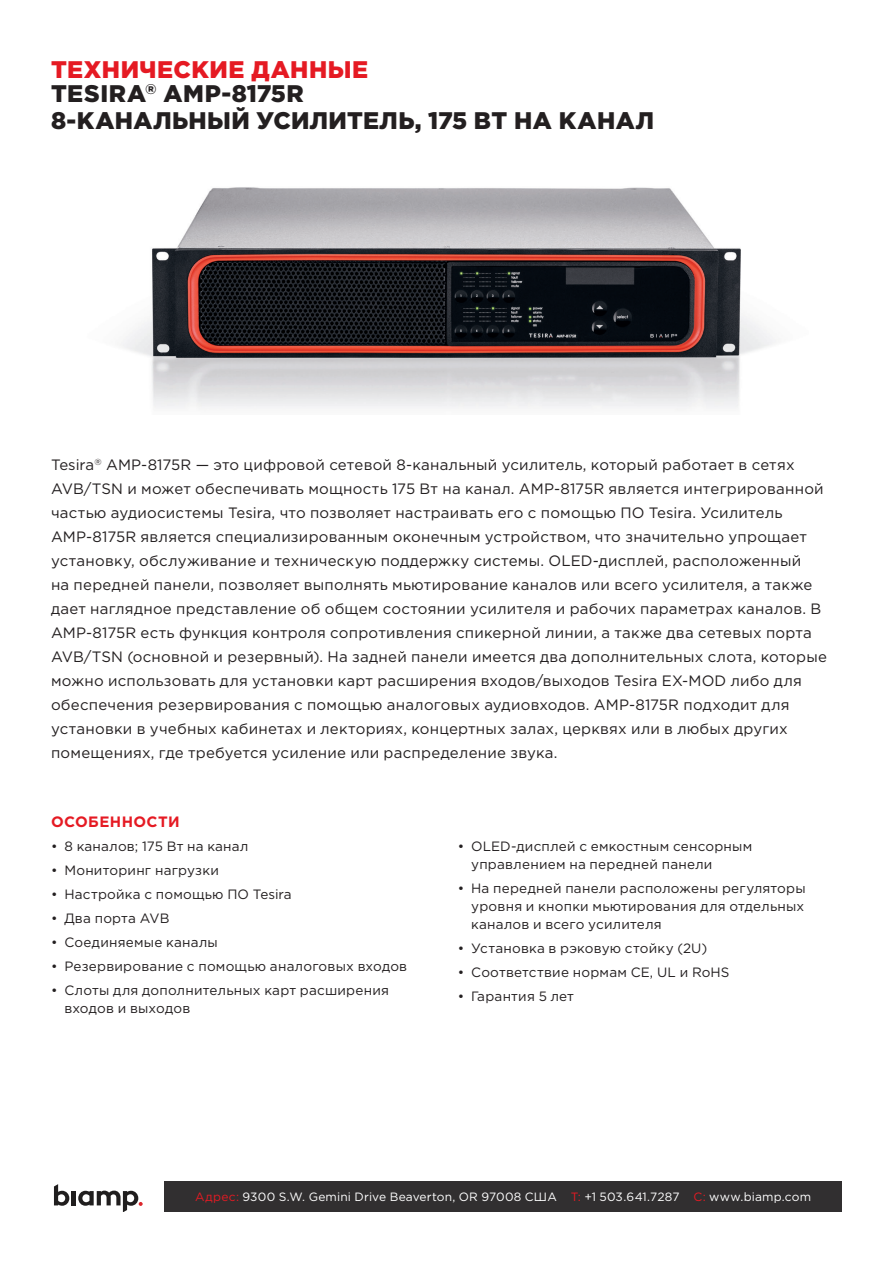
<style>
.page{position:relative;width:893px;height:1263px;background:#fff}
.page>*{position:absolute;margin:0;border:0;box-sizing:border-box;transform-origin:0 0}
.Head{font:900 24px "Gotham Pro";letter-spacing:.02em;color:#231f20}
.Head-2{font:900 24px "Gotham Pro";letter-spacing:.025em;color:#e51a23}
.Intro_Body{font:15px/24px "Gotham Pro";letter-spacing:.015em;color:#231f20}
.subhead{font:700 15px "Gotham Pro";letter-spacing:.025em;color:#e51a23}
.Bullet{font:13.5px/18px "Gotham Pro";letter-spacing:.015em;color:#231f20}
.t1{font:12px "Gotham Pro";letter-spacing:.015em;color:#fff}
.s1{color:#e51a23}
</style>
<div class="page">
<svg style="left:54px;top:1184px;width:15px;height:22px"></svg>
<hr style="left:72px;top:1191px;width:4px;height:14px;background:#201e1e">
<svg style="left:78px;top:1190px;width:65px;height:22px"></svg>
<div style="left:164px;top:1182px;width:678px;height:30px;background:#312f30"></div>
<img style="left:120px;top:187px;width:656px;height:223px">
<p class="Head-2" style="left:51px;top:56px;width:319px">ТЕХНИЧЕСКИЕ ДАННЫЕ</p>
<p class="Head" style="left:51px;top:80px;width:254px">TESIRA<sup>®</sup> AMP-8175R</p>
<p class="Head" style="left:51px;top:107px;width:605px">8-КАНАЛЬНЫЙ УСИЛИТЕЛЬ, 175 ВТ НА КАНАЛ</p>
<p class="Intro_Body" style="left:51px;top:452px;width:777px">Tesira<sup>®</sup> AMP-8175R — это цифровой сетевой 8-канальный усилитель, который работает в сетях AVB/TSN и может обеспечивать мощность 175 Вт на канал. AMP-8175R является интегрированной частью аудиосистемы Tesira, что позволяет настраивать его с помощью ПО Tesira. Усилитель AMP-8175R является специализированным оконечным устройством, что значительно упрощает установку, обслуживание и техническую поддержку системы. OLED-дисплей, расположенный<br>на передней панели, позволяет выполнять мьютирование каналов или всего усилителя, а также дает наглядное представление об общем состоянии усилителя и рабочих параметрах каналов. В AMP-8175R есть функция контроля сопротивления спикерной линии, а также два сетевых порта AVB/TSN (основной и резервный). На задней панели имеется два дополнительных слота, которые можно использовать для установки карт расширения входов/выходов Tesira EX-MOD либо для обеспечения резервирования с помощью аналоговых аудиовходов. AMP-8175R подходит для установки в учебных кабинетах и лекториях, концертных залах, церквях или в любых других помещениях, где требуется усиление или распределение звука.</p>
<p class="subhead" style="left:51px;top:813px;width:130px">ОСОБЕННОСТИ</p>
<p class="Bullet" style="left:51px;top:837px;width:199px">• 8 каналов; 175 Вт на канал</p>
<p class="Bullet" style="left:51px;top:861px;width:169px">• Мониторинг нагрузки</p>
<p class="Bullet" style="left:51px;top:885px;width:242px">• Настройка с помощью ПО Tesira</p>
<p class="Bullet" style="left:51px;top:909px;width:120px">• Два порта AVB</p>
<p class="Bullet" style="left:51px;top:933px;width:168px">• Соединяемые каналы</p>
<p class="Bullet" style="left:51px;top:957px;width:358px">• Резервирование с помощью аналоговых входов</p>
<p class="Bullet" style="left:64px;top:981px;width:326px;text-indent:-14px">• Слоты для дополнительных карт расширения входов и выходов</p>
<p class="Bullet" style="left:471px;top:837px;width:283px;text-indent:-14px">• OLED-дисплей с емкостным сенсорным управлением на передней панели</p>
<p class="Bullet" style="left:471px;top:879px;width:336px;text-align:justify;text-indent:-14px">• На передней панели расположены регуляторы уровня и кнопки мьютирования для отдельных каналов и всего усилителя</p>
<p class="Bullet" style="left:458px;top:939px;width:251px">• Установка в рэковую стойку (2U)</p>
<p class="Bullet" style="left:458px;top:963px;width:273px">• Соответствие нормам CE, UL и RoHS</p>
<p class="Bullet" style="left:458px;top:987px;width:118px">• Гарантия 5 лет</p>
<p class="t1" style="left:195px;top:1190px;width:617px"><span class="s1">Адрес:</span> 9300 S.W. Gemini Drive Beaverton, OR 97008 США <span class="s1">T:</span> +1 503.641.7287 <span class="s1">C:</span> www.biamp.com</p>
</div>
